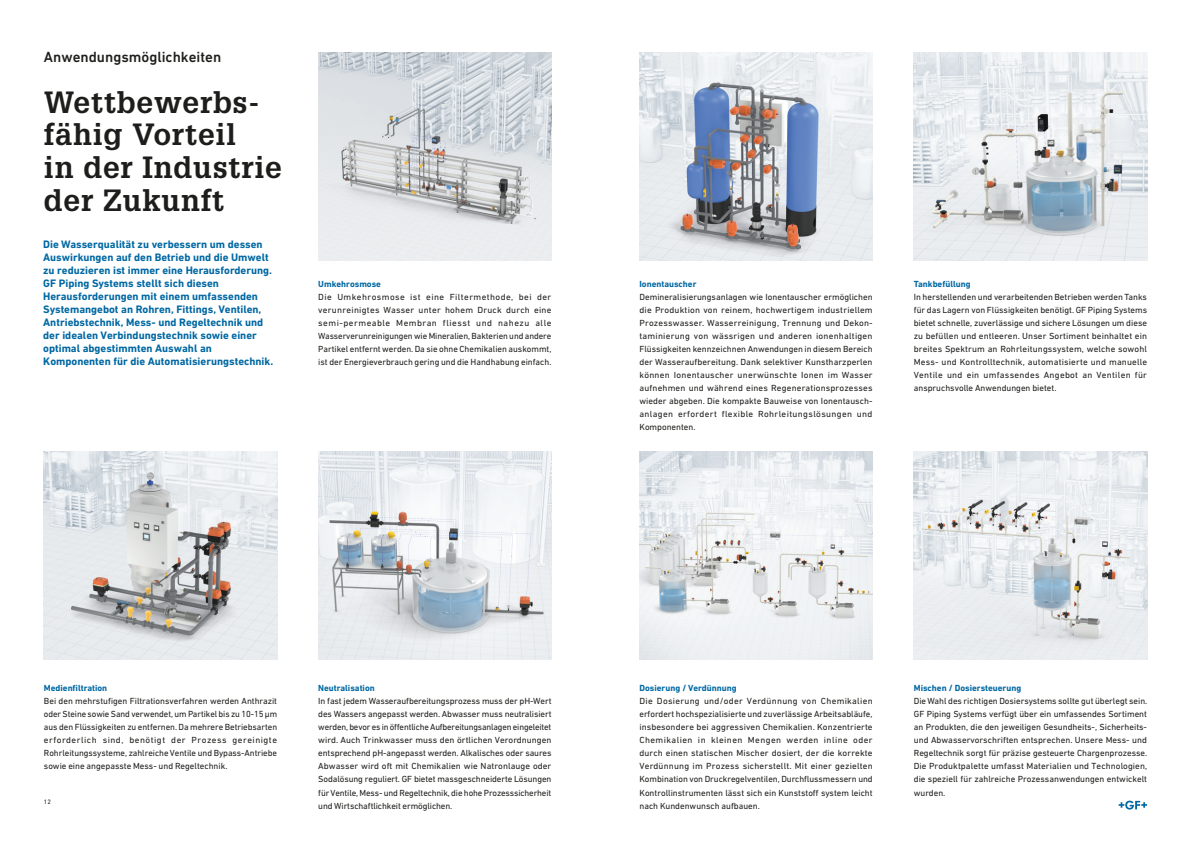
<style>
.page{position:relative;width:1191px;height:842px;background:#fff}
.page>*{position:absolute;margin:0;border:0;box-sizing:border-box;transform-origin:0 0}
.t1{font:700 30px/32.6px "Glypha LT Pro";letter-spacing:.025em;color:#1d1d1b}
.t2{font:500 15px "DIN Next W1 G";color:#1d1d1b}
.t3{font:700 11px/13px "DIN Next W1 G";color:#0068a3}
.t4{font:9px/13px "DIN Next W1 G";color:#1d1d1b;text-align:justify}
.t5{font:700 9px "DIN Next W1 G";color:#0068a3}
.t6{font:6.5px "DIN Next W1 G";color:#1d1d1b}
</style>
<div class="page">
<img style="left:913px;top:52px;width:234px;height:209px">
<img style="left:639px;top:52px;width:233px;height:209px">
<img style="left:913px;top:451px;width:234px;height:209px">
<img style="left:318px;top:451px;width:233px;height:209px">
<img style="left:639px;top:451px;width:233px;height:209px">
<img style="left:44px;top:451px;width:233px;height:209px">
<img style="left:318px;top:52px;width:233px;height:209px">
<svg style="left:1118px;top:801px;width:29px;height:8px"></svg>
<h2 class="t2" style="left:44px;top:49px;width:179px">Anwendungsmöglichkeiten</h2>
<h1 class="t1" style="left:44px;top:85px;width:239px">Wettbewerbs&shy;fähig Vorteil<br>in der Industrie der Zukunft</h1>
<p class="t3" style="left:43px;top:237px;width:231px">Die Wasserqualität zu verbessern um dessen Auswirkungen auf den Betrieb und die Umwelt zu reduzieren ist immer eine Herausforderung.<br>GF Piping Systems stellt sich diesen Herausforderungen mit einem umfassenden Systemangebot an Rohren, Fittings, Ventilen, Antriebstechnik, Mess- und Regeltechnik und der idealen Verbindungstechnik sowie einer optimal abgestimmten Auswahl an Komponenten für die Automatisierungstechnik.</p>
<p class="t5" style="left:318px;top:279px;width:64px">Umkehrosmose</p>
<p class="t4" style="left:318px;top:290px;width:235px">Die Umkehrosmose ist eine Filtermethode, bei der verunreinigtes Wasser unter hohem Druck durch eine semi-permeable Membran fliesst und nahezu alle Wasserverunreinigungen wie Mineralien, Bakterien und andere Partikel entfernt werden. Da sie ohne Chemikalien auskommt, ist der Energieverbrauch gering und die Handhabung einfach.</p>
<p class="t5" style="left:639px;top:279px;width:59px">Ionentauscher</p>
<p class="t4" style="left:639px;top:290px;width:235px">Demineralisierungsanlagen wie Ionentauscher ermöglichen die Produktion von reinem, hochwertigem industriellem Prozesswasser. Wasserreinigung, Trennung und Dekon&shy;taminierung von wässrigen und anderen ionenhaltigen Flüssigkeiten kennzeichnen Anwendungen in diesem Bereich der Wasseraufbereitung. Dank selektiver Kunstharzperlen können Ionentauscher unerwünschte Ionen im Wasser aufnehmen und während eines Regenerationsprozesses wieder abgeben. Die kompakte Bauweise von Ionentausch&shy;anlagen erfordert flexible Rohrleitungslösungen und Komponenten.</p>
<p class="t5" style="left:913px;top:279px;width:58px">Tankbefüllung</p>
<p class="t4" style="left:913px;top:290px;width:235px">In herstellenden und verarbeitenden Betrieben werden Tanks für das Lagern von Flüssigkeiten benötigt. GF Piping Systems bietet schnelle, zuverlässige und sichere Lösungen um diese zu befüllen und entleeren. Unser Sortiment beinhaltet ein breites Spektrum an Rohrleitungssystem, welche sowohl Mess- und Kontrolltechnik, automatisierte und manuelle Ventile und ein umfassendes Angebot an Ventilen für anspruchsvolle Anwendungen bietet.</p>
<p class="t5" style="left:44px;top:683px;width:65px">Medienfiltration</p>
<p class="t4" style="left:44px;top:694px;width:235px">Bei den mehrstufigen Filtrationsverfahren werden Anthrazit oder Steine sowie Sand verwendet, um Partikel bis zu 10-15 μm aus den Flüssigkeiten zu entfernen. Da mehrere Betriebsarten erforderlich sind, benötigt der Prozess gereinigte Rohrleitungssysteme, zahlreiche Ventile und Bypass-Antriebe sowie eine angepasste Mess- und Regeltechnik.</p>
<p class="t6" style="left:44px;top:798px;width:9px">12</p>
<p class="t5" style="left:318px;top:683px;width:58px">Neutralisation</p>
<p class="t4" style="left:318px;top:694px;width:235px">In fast jedem Wasseraufbereitungsprozess muss der pH-Wert des Wassers angepasst werden. Abwasser muss neutralisiert werden, bevor es in öffentliche Aufbereitungsanlagen eingeleitet wird. Auch Trinkwasser muss den örtlichen Verordnungen entsprechend pH-angepasst werden. Alkalisches oder saures Abwasser wird oft mit Chemikalien wie Natronlauge oder Sodalösung reguliert. GF bietet massgeschneiderte Lösungen für Ventile, Mess- und Regeltechnik, die hohe Prozesssicherheit und Wirtschaftlichkeit ermöglichen.</p>
<p class="t5" style="left:639px;top:683px;width:99px">Dosierung / Verdünnung</p>
<p class="t4" style="left:639px;top:694px;width:235px">Die Dosierung und/oder Verdünnung von Chemikalien erfordert hochspezialisierte und zuverlässige Arbeitsabläufe, insbesondere bei aggressiven Chemikalien. Konzentrierte Chemikalien in kleinen Mengen werden inline oder durch einen statischen Mischer dosiert, der die korrekte Verdünnung im Prozess sicherstellt. Mit einer gezielten Kombination von Druckregelventilen, Durchflussmessern und Kontrollinstrumenten lässt sich ein Kunststoff system leicht nach Kundenwunsch aufbauen.</p>
<p class="t5" style="left:913px;top:683px;width:109px">Mischen / Dosiersteuerung</p>
<p class="t4" style="left:913px;top:694px;width:235px;text-align:left">Die Wahl des richtigen Dosiersystems sollte gut überlegt sein.<br>GF Piping Systems verfügt über ein umfassendes Sortiment an Produkten, die den jeweiligen Gesundheits-, Sicherheits&shy;und Abwasservorschriften entsprechen. Unsere Mess- und Regeltechnik sorgt für präzise gesteuerte Chargenprozesse.<br>Die Produktpalette umfasst Materialien und Technologien, die speziell für zahlreiche Prozessanwendungen entwickelt wurden.</p>
</div>
